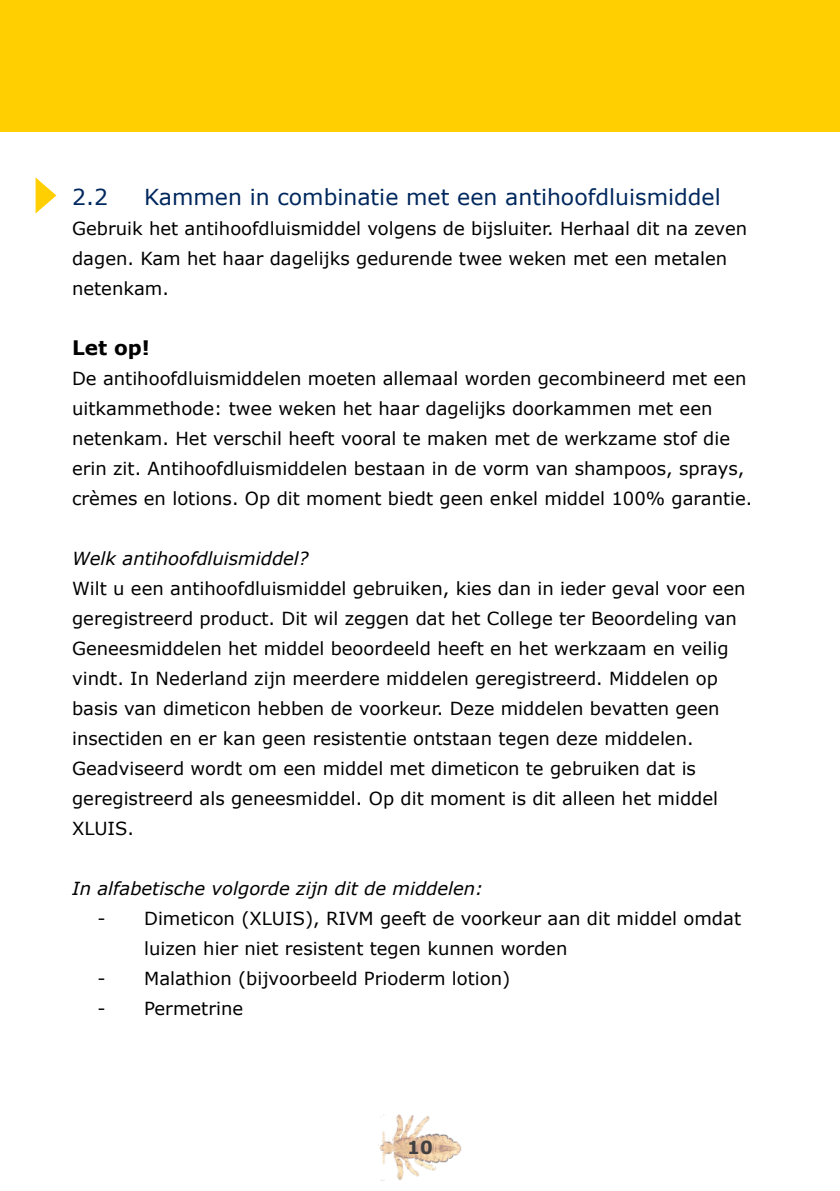
<style>
.page{position:relative;width:840px;height:1191px;background:#fff}
.page>*{position:absolute;margin:0;border:0;box-sizing:border-box;transform-origin:0 0}
.t1{font:22px "Verdana";color:#00285e}
.t2{font:700 20px "Verdana";color:#000}
.t3{font:18px/30px "Verdana";color:#000}
.t4{font:italic 18px "Verdana";color:#000}
.t5{font:700 18px "Verdana";color:#414042}
</style>
<div class="page">
<img style="left:378px;top:1114px;width:83px;height:66px">
<div style="left:0;top:0;width:839px;height:132px;background:#ffcf01"></div>
<hr style="left:839px;top:0;width:1px;height:132px;background:#ffcf01">
<svg style="left:35px;top:178px;width:22px;height:36px"></svg>
<p class="t1" style="left:72px;top:182px;width:37px">2.2</p>
<p class="t1" style="left:144px;top:182px;width:577px">Kammen in combinatie met een antihoofdluismiddel</p>
<p class="t3" style="left:72px;top:213px;width:676px">Gebruik het antihoofdluismiddel volgens de bijsluiter. Herhaal dit na zeven dagen. Kam het haar dagelijks gedurende twee weken met een metalen netenkam.</p>
<p class="t2" style="left:72px;top:334px;width:79px">Let op!</p>
<p class="t3" style="left:72px;top:363px;width:681px">De antihoofdluismiddelen moeten allemaal worden gecombineerd met een uitkammethode: twee weken het haar dagelijks doorkammen met een netenkam. Het verschil heeft vooral te maken met de werkzame stof die erin zit. Antihoofdluismiddelen bestaan in de vorm van shampoos, sprays, crèmes en lotions. Op dit moment biedt geen enkel middel 100% garantie.</p>
<p class="t4" style="left:72px;top:546px;width:238px">Welk antihoofdluismiddel?</p>
<p class="t3" style="left:72px;top:573px;width:674px">Wilt u een antihoofdluismiddel gebruiken, kies dan in ieder geval voor een geregistreerd product. Dit wil zeggen dat het College ter Beoordeling van Geneesmiddelen het middel beoordeeld heeft en het werkzaam en veilig vindt. In Nederland zijn meerdere middelen geregistreerd. Middelen op basis van dimeticon hebben de voorkeur. Deze middelen bevatten geen insectiden en er kan geen resistentie ontstaan tegen deze middelen.<br>Geadviseerd wordt om een middel met dimeticon te gebruiken dat is geregistreerd als geneesmiddel. Op dit moment is dit alleen het middel XLUIS.</p>
<p class="t4" style="left:72px;top:876px;width:412px">In alfabetische volgorde zijn dit de middelen:</p>
<p class="t3" style="left:144px;top:903px;width:598px;text-indent:-47px">- Dimeticon (XLUIS), RIVM geeft de voorkeur aan dit middel omdat luizen hier niet resistent tegen kunnen worden</p>
<p class="t3" style="left:97px;top:963px;width:414px">- Malathion (bijvoorbeeld Prioderm lotion)</p>
<p class="t3" style="left:97px;top:993px;width:147px">- Permetrine</p>
<p class="t5" style="left:407px;top:1134px;width:27px">10</p>
</div>
